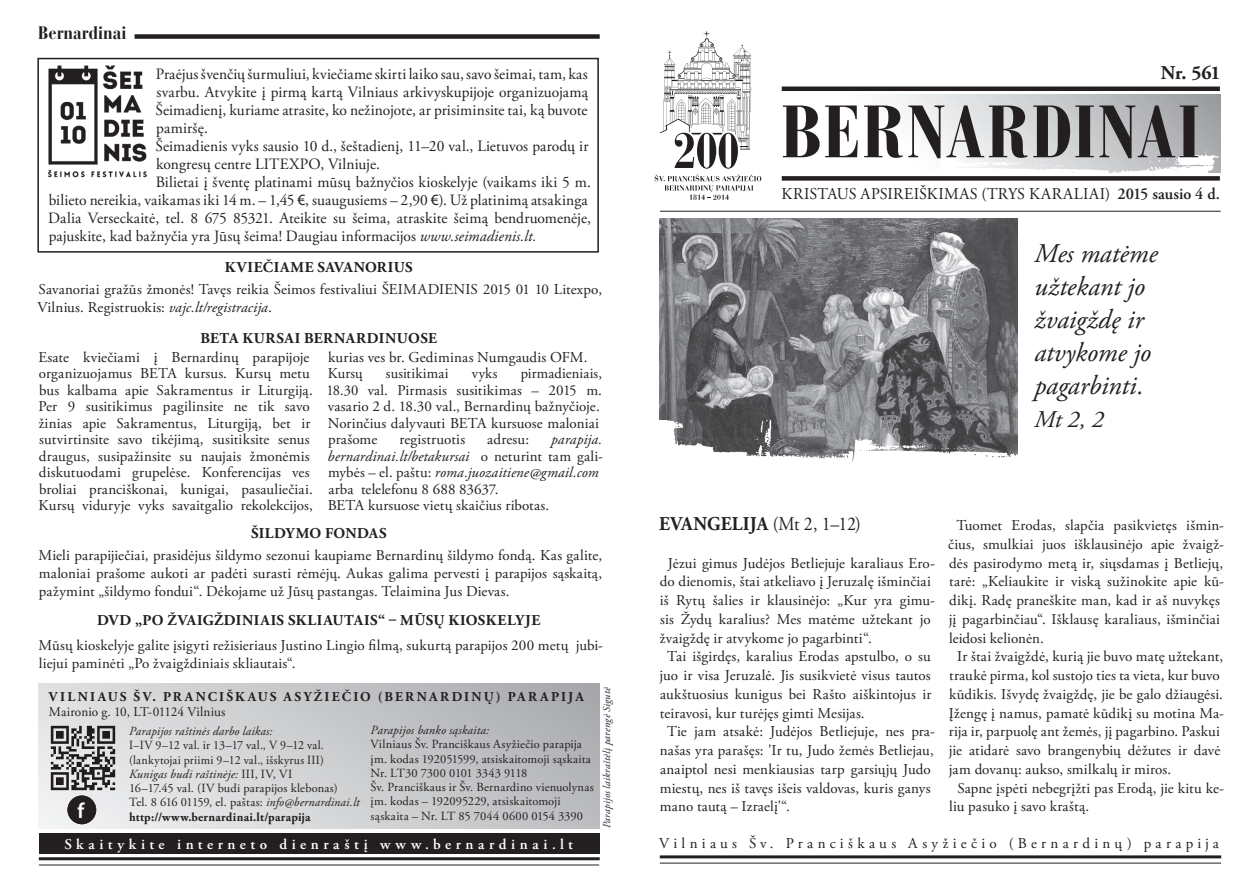
<style>
.page{position:relative;width:1259px;height:893px;background:#fff}
.page>*{position:absolute;margin:0;border:0;box-sizing:border-box;transform-origin:0 0}
.t1{font:700 condensed 73.5px "Bauer Bodoni CE";letter-spacing:.03em;color:#231f20}
.t2{font:italic 27px "Adobe Garamond Pro";color:#231f20}
.t3{font:italic 24px "Adobe Garamond Pro";color:#231f20}
.t4{font:600 21.6px "Myriad Pro";color:#fff}
.t5{font:700 19.5px "Adobe Garamond Pro";color:#231f20;scale:.94 1}
.t6{font:700 19.5px "Adobe Garamond Pro";color:#231f20}
.t7{font:700 condensed 18px "Bauer Bodoni CE";color:#231f20}
.t8{font:16.5px "Adobe Garamond Pro";letter-spacing:.015em;color:#231f20}
.t9{font:15.75px/18px "Adobe Garamond Pro";letter-spacing:.005em;color:#231f20}
.t10{font:15px/18.8px "Adobe Garamond Pro";letter-spacing:.01em;color:#231f20}
.t11{font:italic 15px/16.5px "Adobe Garamond Pro";letter-spacing:.01em;color:#231f20}
.t12{font:700 15px "Adobe Garamond Pro";letter-spacing:.03em;color:#231f20}
.t13{font:15px "Adobe Garamond Pro";letter-spacing:.285em;color:#231f20}
.t14{font:600 15px "Adobe Garamond Pro";letter-spacing:.305em;color:#fff}
.t15{font:700 13.5px/15px "Adobe Garamond Pro";letter-spacing:.165em;color:#231f20}
.t16{font:12.45px/14.2px "Adobe Garamond Pro";letter-spacing:.015em;color:#231f20}
.t17{font:italic 10.5px "Adobe Garamond Pro";letter-spacing:.015em;color:#231f20}
.s1{font-family:"Myriad Pro"}
.s2{font-style:italic}
.s3{font-style:normal}
.s4{font-weight:400}
.s5{font-weight:700}
.s6{font-weight:600}
</style>
<div class="page">
<div style="left:787px;top:94px;width:433px;height:79px;background:linear-gradient(to right,#fff,#a5a6aa)"></div>
<img style="left:787px;top:144px;width:434px;height:29px">
<div style="left:782px;top:176px;width:438px;height:5px;background:#231f20"></div>
<hr style="left:782px;top:87px;width:438px;height:4px;background:#231f20">
<div style="left:135px;top:34px;width:465px;height:5px;background:#231f20"></div>
<hr style="left:660px;top:855px;width:561px;height:3px;background:#231f20">
<hr style="left:660px;top:863px;width:561px;height:1px;background:#231f20">
<svg style="left:654px;top:31px;width:107px;height:169px"></svg>
<hr style="left:660px;top:211px;width:560px;height:1px;background:#231f20">
<img style="left:659px;top:218px;width:358px;height:203px">
<div style="left:38px;top:683px;width:562px;height:146px;background:linear-gradient(to right,#e9eaec,#b2b3b6)"></div>
<div style="left:39px;top:834px;width:561px;height:20px;background:#231f20"></div>
<hr style="left:39px;top:857px;width:561px;height:3px;background:#231f20">
<hr style="left:39px;top:865px;width:560px;height:1px;background:#231f20">
<img style="left:49px;top:723px;width:68px;height:69px">
<div style="left:68px;top:795px;width:28px;height:29px;background:#231f20;border-radius:50%"></div>
<img style="left:673px;top:421px;width:345px;height:41px">
<div style="left:37px;top:58px;width:562px;height:195px;border:2px solid #231f20"></div>
<img style="left:39px;top:57px;width:116px;height:129px">
<p class="t7" style="left:38px;top:22px;width:90px">Bernardinai</p>
<p class="t9" style="left:155px;top:66px;width:434px;text-align:justify">Praėjus švenčių šurmuliui, kviečiame skirti laiko sau, savo šeimai, tam, kas svarbu. Atvykite į pirmą kartą Vilniaus arkivyskupijoje organizuojamą Šeimadienį, kuriame atrasite, ko nežinojote, ar prisiminsite tai, ką buvote pamiršę.</p>
<p class="t9" style="left:155px;top:138px;width:434px">Šeimadienis vyks sausio 10 d., šeštadienį, 11–20 val., Lietuvos parodų ir kongresų centre LITEXPO, Vilniuje.</p>
<p class="t9" style="left:48px;top:174px;width:544px;text-indent:107px">Bilietai į šventę platinami mūsų bažnyčios kioskelyje (vaikams iki 5 m. bilieto nereikia, vaikamas iki 14 m. – 1,45 <span class="s1">€</span>, suaugusiems – 2,90 <span class="s1">€</span>). Už platinimą atsakinga Dalia Verseckaitė, tel. 8 675 85321. Ateikite su šeima, atraskite šeimą bendruomenėje, pajuskite, kad bažnyčia yra Jūsų šeima! Daugiau informacijos <span class="s2">www.seimadienis.lt.</span></p>
<p class="t12" style="left:225px;top:259px;width:189px">KVIEČIAME SAVANORIUS</p>
<p class="t10" style="left:38px;top:281px;width:566px;line-height:18px">Savanoriai gražūs žmonės! Tavęs reikia Šeimos festivaliui ŠEIMADIENIS 2015 01 10 Litexpo,<br>Vilnius. Registruokis: <span class="s2">vajc.lt/registracija</span>.</p>
<p class="t12" style="left:200px;top:329px;width:238px">BETA KURSAI BERNARDINUOSE</p>
<p class="t10" style="left:38px;top:349px;width:276px;line-height:16.5px">Esate kviečiami į Bernardinų parapijoje organizuojamus BETA kursus. Kursų metu bus kalbama apie Sakramentus ir Liturgiją.<br>Per 9 susitikimus pagilinsite ne tik savo žinias apie Sakramentus, Liturgiją, bet ir sutvirtinsite savo tikėjimą, susitiksite senus draugus, susipažinsite su naujais žmonėmis diskutuodami grupelėse. Konferencijas ves broliai pranciškonai, kunigai, pasauliečiai.<br>Kursų viduryje vyks savaitgalio rekolekcijos,</p>
<p class="t10" style="left:328px;top:348px;width:261px">kurias ves br. Gediminas Numgaudis OFM.</p>
<p class="t10" style="left:326px;top:366px;width:277px;line-height:16.5px;text-align:justify;text-indent:194px">pirmadieniais, 18.30 val. Pirmasis susitikimas – 2015 m. vasario 2 d. 18.30 val., Bernardinų bažnyčioje.</p>
<p class="t10" style="left:328px;top:415px;width:273px;line-height:16.5px">Norinčius dalyvauti BETA kursuose maloniai prašome</p>
<p class="t10" style="left:328px;top:365px;width:36px">Kursų</p>
<p class="t10" style="left:386px;top:365px;width:64px">susitikimai</p>
<p class="t10" style="left:472px;top:365px;width:27px">vyks</p>
<p class="t10" style="left:399px;top:431px;width:67px">registruotis</p>
<p class="t10" style="left:487px;top:431px;width:43px">adresu:</p>
<p class="t11" style="left:328px;top:432px;width:277px;text-indent:223px">parapija. bernardinai.lt/betakursai <span class="s3">o neturint tam gali&shy;mybės – el. paštu:</span> roma.juozaitiene@gmail.com <span class="s3">arba telelefonu 8 688 83637.</span></p>
<p class="t10" style="left:328px;top:497px;width:223px">BETA kursuose vietų skaičius ribotas.</p>
<p class="t12" style="left:251px;top:524px;width:137px">ŠILDYMO FONDAS</p>
<p class="t10" style="left:38px;top:546px;width:565px;line-height:18px;text-align:justify">Mieli parapijiečiai, prasidėjus šildymo sezonui kaupiame Bernardinų šildymo fondą. Kas galite, maloniai prašome aukoti ar padėti surasti rėmėjų. Aukas galima pervesti į parapijos sąskaitą, pažymint „šildymo fondui“. Dėkojame už Jūsų pastangas. Telaimina Jus Dievas.</p>
<p class="t10" style="left:38px;top:636px;width:566px;line-height:18px">Mūsų kioskelyje galite įsigyti režisieriaus Justino Lingio filmą, sukurtą parapijos 200 metų jubi&shy;liejui paminėti „Po žvaigždiniais skliautais“.</p>
<p class="t12" style="left:97px;top:611px;width:445px">DVD „PO ŽVAIGŽDINIAIS SKLIAUTAIS“ – MŪSŲ KIOSKELYJE</p>
<p class="t15" style="left:49px;top:689px;width:536px">VILNIAUS ŠV. PRANCIŠKAUS ASYŽIEČIO (BERNARDINŲ) PARAPIJA<br><span class="s4">Maironio g. 10, LT-01124 Vilnius</span></p>
<p class="t16" style="left:370px;top:723px;width:225px"><span class="s2">Parapijos banko sąskaita:<br></span>Vilniaus Šv. Pranciškaus Asyžiečio parapija įm. kodas 192051599, atsiskaitomoji sąskaita Nr. LT30 7300 0101 3343 9118<br>Šv. Pranciškaus ir Šv. Bernardino vienuolynas įm. kodas – 192095229, atsiskaitomoji sąskaita – Nr. LT 85 7044 0600 0154 3390</p>
<p class="t16" style="left:129px;top:724px;width:232px"><span class="s2">Parapijos raštinės darbo laikas:<br></span>I–IV 9–12 val. ir 13–17 val., V 9–12 val. (lankytojai priimi 9–12 val., išskyrus III)<br><span class="s2">Kunigas budi raštinėje:</span> III, IV, VI<br>16–17.45 val. (IV budi parapijos klebonas)<br>Tel. 8 616 01159, el. paštas: <span class="s2">info@bernardinai.lt </span><span class="s5">http://www.bernardinai.lt/parapija</span></p>
<h3 class="t4" style="left:80px;top:794px;width:8px">f</h3>
<p class="t14" style="left:64px;top:835px;width:510px">Skaitykite interneto dienraštį www.bernardinai.lt</p>
<h3 class="t4" style="left:77px;top:797px;width:8px">f</h3>
<p class="t17" style="left:600px;top:828px;width:143px;rotate:-90deg">Parapijos laikraštėlį parengė Sigutė</p>
<p class="t6" style="left:1160px;top:62px;width:61px">Nr. 561</p>
<h1 class="t1" style="left:780px;top:87px;width:421px">BERNARDINAI</h1>
<p class="t8" style="left:781px;top:184px;width:440px">KRISTAUS APSIREIŠKIMAS (TRYS KARALIAI) <span class="s6">2015 sausio 4 d.</span></p>
<p class="t2" style="left:1034px;top:237px;width:125px">Mes matėme</p>
<p class="t2" style="left:1034px;top:270px;width:112px">užtekant jo</p>
<p class="t2" style="left:1034px;top:303px;width:111px">žvaigždę ir</p>
<p class="t2" style="left:1034px;top:336px;width:118px">atvykome jo</p>
<p class="t2" style="left:1034px;top:369px;width:111px">pagarbinti.</p>
<p class="t3" style="left:1034px;top:405px;width:71px">Mt 2, 2</p>
<p class="t5" style="left:659px;top:512px;width:216px">EVANGELIJA <span class="s4">(Mt 2, 1–12)</span></p>
<p class="t10" style="left:948px;top:516px;width:277px;text-indent:8px">Tuomet Erodas, slapčia pasikvietęs išmin&shy;čius, smulkiai juos išklausinėjo apie žvaigž&shy;dės pasirodymo metą ir, siųsdamas į Betliejų, tarė: „Keliaukite ir viską sužinokite apie kū&shy;dikį. Radę praneškite man, kad ir aš nuvykęs jį pagarbinčiau“. Išklausę karaliaus, išminčiai leidosi kelionėn.</p>
<p class="t10" style="left:948px;top:648px;width:277px;text-indent:9px">Ir štai žvaigždė, kurią jie buvo matę užtekant, traukė pirma, kol sustojo ties ta vieta, kur buvo kūdikis. Išvydę žvaigždę, jie be galo džiaugėsi.<br>Įžengę į namus, pamatė kūdikį su motina Ma&shy;rija ir, parpuolę ant žemės, jį pagarbino. Paskui jie atidarė savo brangenybių dėžutes ir davė jam dovanų: aukso, smilkalų ir miros.</p>
<p class="t10" style="left:949px;top:779px;width:276px;text-indent:8px">Sapne įspėti nebegrįžti pas Erodą, jie kitu ke&shy;liu pasuko į savo kraštą.</p>
<p class="t10" style="left:660px;top:554px;width:277px;text-indent:8px">Jėzui gimus Judėjos Betliejuje karaliaus Ero&shy;do dienomis, štai atkeliavo į Jeruzalę išminčiai iš Rytų šalies ir klausinėjo: „Kur yra gimu&shy;sis Žydų karalius? Mes matėme užtekant jo žvaigždę ir atvykome jo pagarbinti“.</p>
<p class="t10" style="left:659px;top:648px;width:273px;text-align:justify;text-indent:8px">Tai išgirdęs, karalius Erodas apstulbo, o su juo ir visa Jeruzalė. Jis susikvietė visus tautos aukštuosius kunigus bei Rašto aiškintojus ir teiravosi, kur turėjęs gimti Mesijas.</p>
<p class="t10" style="left:660px;top:723px;width:276px;text-indent:8px">Tie jam atsakė: Judėjos Betliejuje, nes pra&shy;našas yra parašęs: 'Ir tu, Judo žemės Betliejau, anaiptol nesi menkiausias tarp garsiųjų Judo miestų, nes iš tavęs išeis valdovas, kuris ganys mano tautą – Izraelį'“.</p>
<p class="t13" style="left:659px;top:835px;width:561px">Vilniaus Šv. Pranciškaus Asyžiečio (Bernardinų) parapija</p>
</div>
